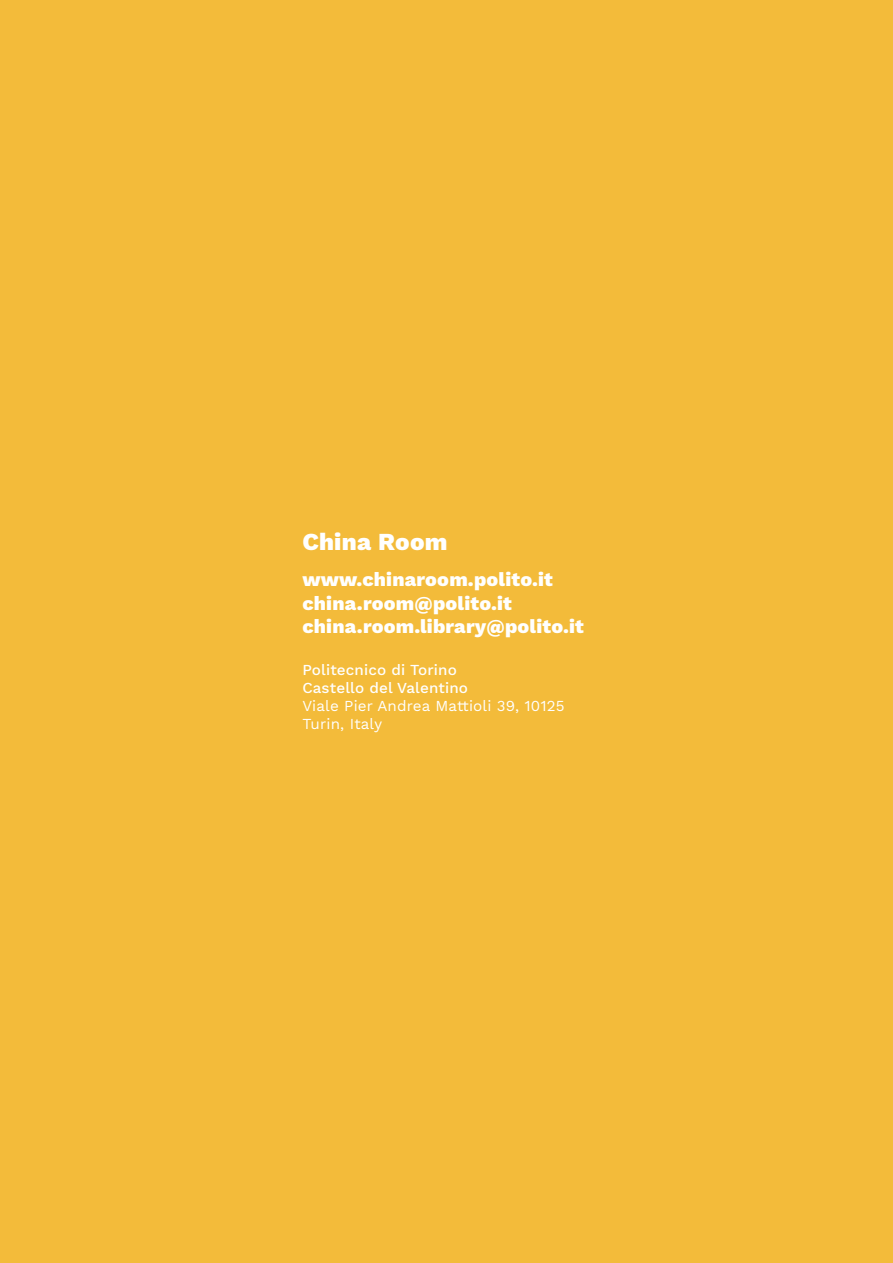
<style>
.page{position:relative;width:893px;height:1263px;background:#f3bb3a}
.page>*{position:absolute;margin:0;border:0;box-sizing:border-box;transform-origin:0 0}
.t1{font:800 24px "Work Sans";letter-spacing:.01em;color:#fff}
.t2{font:800 19.5px/23.4px "Work Sans";letter-spacing:.01em;color:#fff}
.t3{font:15px/18px "Work Sans";letter-spacing:.01em;color:#fff}
.t4{font:500 15px/18px "Work Sans";letter-spacing:.01em;color:#fff}
</style>
<div class="page">
<p class="t1" style="left:302px;top:528px;width:147px">China Room</p>
<p class="t2" style="left:302px;top:568px;width:283px">www.chinaroom.polito.it china.room@polito.it china.room.library@polito.it</p>
<p class="t4" style="left:302px;top:660px;width:167px">Politecnico di Torino<br>Castello del Valentino</p>
<p class="t3" style="left:302px;top:696px;width:264px">Viale Pier Andrea Mattioli 39, 10125<br>Turin, Italy</p>
</div>
